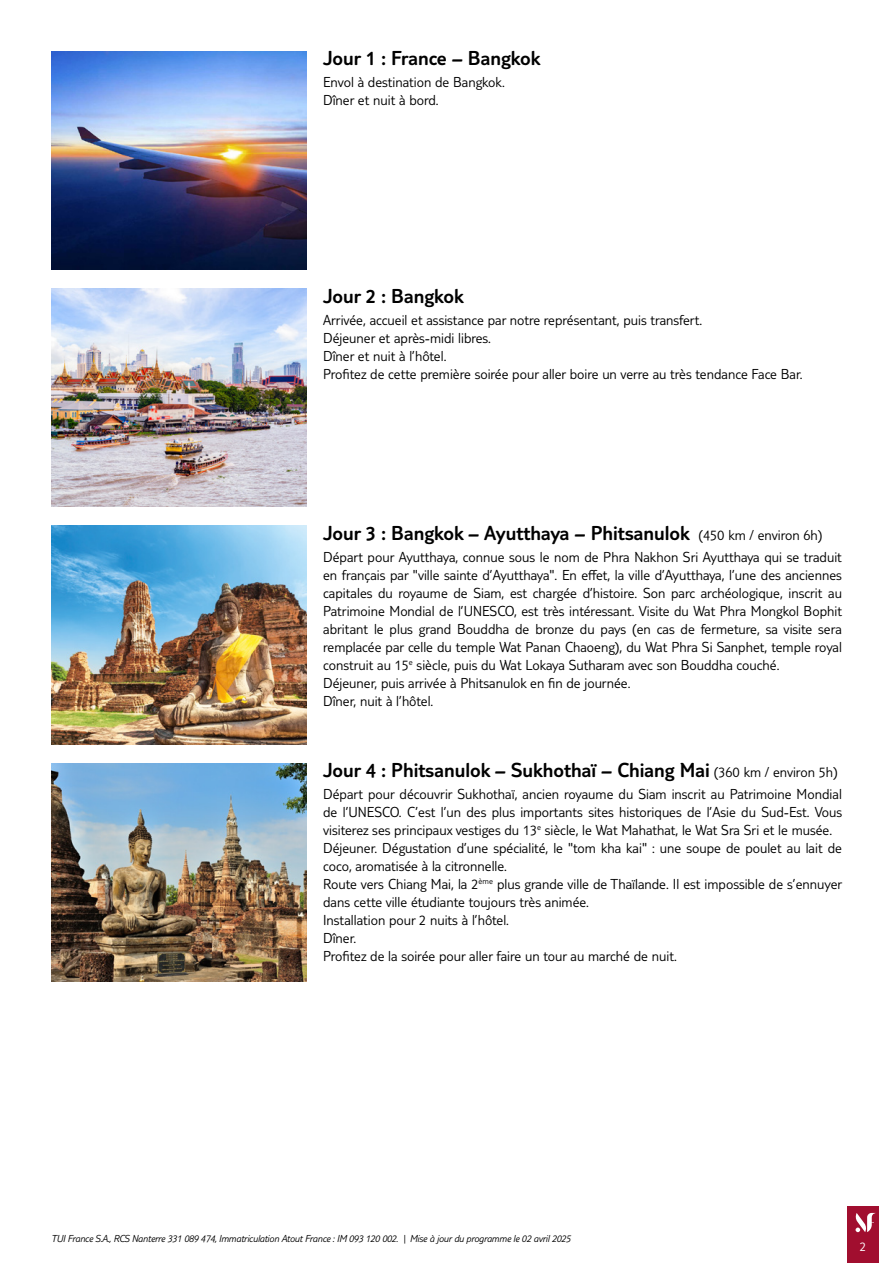
<style>
.page{position:relative;width:893px;height:1263px;background:#fff}
.page>*{position:absolute;margin:0;border:0;box-sizing:border-box;transform-origin:0 0}
.t1{font:300 21px "TUI Type";color:#000}
.t2{font:300 15px/18px "TUI Type";color:#000}
.t3{font:300 13.5px "TUI Type";color:#fff}
.t4{font:italic 300 10.5px "TUI Type";letter-spacing:-.02em;color:#000}
.s1{font-size:15px}
</style>
<div class="page">
<div style="left:847px;top:1206px;width:32px;height:57px;background:#a10e2f"></div>
<svg style="left:855px;top:1213px;width:21px;height:19px"></svg>
<img style="left:51px;top:51px;width:255px;height:219px">
<img style="left:51px;top:288px;width:255px;height:219px">
<img style="left:51px;top:526px;width:255px;height:218px">
<img style="left:51px;top:763px;width:255px;height:218px">
<h1 class="t1" style="left:323px;top:46px;width:219px">Jour 1 : France – Bangkok</h1>
<p class="t2" style="left:323px;top:73px;width:183px">Envol à destination de Bangkok.<br>Dîner et nuit à bord.</p>
<h1 class="t1" style="left:323px;top:283px;width:142px">Jour 2 : Bangkok</h1>
<p class="t2" style="left:323px;top:310px;width:481px">Arrivée, accueil et assistance par notre représentant, puis transfert.<br>Déjeuner et après-midi libres.<br>Dîner et nuit à l’hôtel.<br>Profitez de cette première soirée pour aller boire un verre au très tendance Face Bar.</p>
<h1 class="t1" style="left:323px;top:521px;width:501px">Jour 3 : Bangkok – Ayutthaya – Phitsanulok <span class="s1">(450 km / environ 6h)</span></h1>
<p class="t2" style="left:323px;top:548px;width:520px">Départ pour Ayutthaya, connue sous le nom de Phra Nakhon Sri Ayutthaya qui se traduit en français par "ville sainte d’Ayutthaya". En effet, la ville d’Ayutthaya, l’une des anciennes capitales du royaume de Siam, est chargée d’histoire. Son parc archéologique, inscrit au Patrimoine Mondial de l’UNESCO, est très intéressant. Visite du Wat Phra Mongkol Bophit abritant le plus grand Bouddha de bronze du pays (en cas de fermeture, sa visite sera remplacée par celle du temple Wat Panan Chaoeng), du Wat Phra Si Sanphet, temple royal construit au 15<sup>e</sup> siècle, puis du Wat Lokaya Sutharam avec son Bouddha couché.<br>Déjeuner, puis arrivée à Phitsanulok en fin de journée.<br>Dîner, nuit à l’hôtel.</p>
<h1 class="t1" style="left:323px;top:758px;width:516px">Jour 4 : Phitsanulok – Sukhothaï – Chiang Mai <span class="s1">(360 km / environ 5h)</span></h1>
<p class="t2" style="left:323px;top:785px;width:521px">Départ pour découvrir Sukhothaï, ancien royaume du Siam inscrit au Patrimoine Mondial de l’UNESCO. C’est l’un des plus importants sites historiques de l’Asie du Sud-Est. Vous visiterez ses principaux vestiges du 13<sup>e</sup> siècle, le Wat Mahathat, le Wat Sra Sri et le musée.<br>Déjeuner. Dégustation d’une spécialité, le "tom kha kai" : une soupe de poulet au lait de coco, aromatisée à la citronnelle.<br>Route vers Chiang Mai, la 2<sup>ème</sup> plus grande ville de Thaïlande. Il est impossible de s’ennuyer dans cette ville étudiante toujours très animée.<br>Installation pour 2 nuits à l’hôtel.<br>Dîner.<br>Profitez de la soirée pour aller faire un tour au marché de nuit.</p>
<p class="t4" style="left:51px;top:1232px;width:521px">TUI France S.A., RCS Nanterre 331 089 474, Immatriculation Atout France : IM 093 120 002. | Mise à jour du programme le 02 avril 2025</p>
<p class="t3" style="left:860px;top:1239px;width:8px">2</p>
</div>
